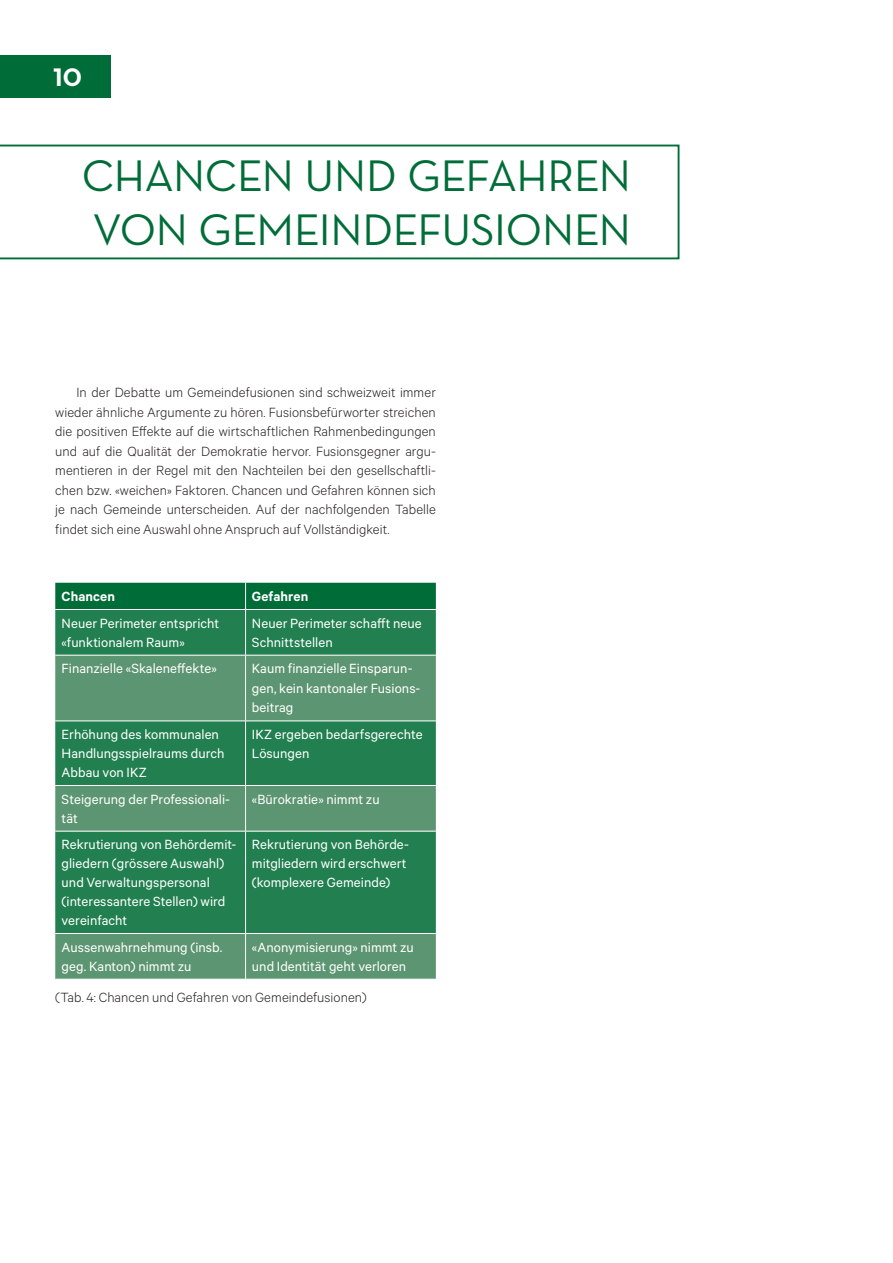
<style>
.page{position:relative;width:893px;height:1263px;background:#fff}
.page>*{position:absolute;margin:0;border:0;box-sizing:border-box;transform-origin:0 0}
.t1{font:45px/54px "Neutra Text";letter-spacing:-.01em;color:#006d38}
.t2{font:25.8px "Neutra Text Bold Alt";color:#fff}
.t3{font:15px/18.9px "Calibre";letter-spacing:.005em;color:#fff}
.t4{font:300 15px/19.5px "Calibre";letter-spacing:.005em;color:#231f20;text-align:justify}
.t5{font:600 15px "Calibre";letter-spacing:.005em;color:#fff}
</style>
<div class="page">
<svg style="left:0;top:145px;width:679px;height:114px"></svg>
<div style="left:55px;top:610px;width:381px;height:45px;background:#217f50"></div>
<svg style="left:55px;top:656px;width:381px;height:323px;background:#3f8b61"></svg>
<div style="left:55px;top:583px;width:381px;height:26px;background:#006d38"></div>
<hr style="left:245px;top:610px;width:1px;height:45px;background:#fff">
<hr style="left:245px;top:655px;width:1px;height:65px;background:#fff">
<hr style="left:55px;top:720px;width:191px;height:1px;background:#fff">
<hr style="left:246px;top:720px;width:190px;height:1px;background:#fff">
<hr style="left:245px;top:721px;width:1px;height:64px;background:#fff">
<hr style="left:55px;top:785px;width:191px;height:1px;background:#fff">
<hr style="left:246px;top:785px;width:190px;height:1px;background:#fff">
<hr style="left:245px;top:786px;width:1px;height:45px;background:#fff">
<hr style="left:55px;top:831px;width:191px;height:1px;background:#fff">
<hr style="left:246px;top:831px;width:190px;height:1px;background:#fff">
<hr style="left:245px;top:831px;width:1px;height:102px;background:#fff">
<hr style="left:55px;top:933px;width:191px;height:1px;background:#fff">
<hr style="left:246px;top:933px;width:190px;height:1px;background:#fff">
<hr style="left:245px;top:934px;width:1px;height:45px;background:#fff">
<div style="left:0;top:55px;width:111px;height:43px;background:#006d38"></div>
<h2 class="t2" style="left:53px;top:61px;width:31px">10</h2>
<h1 class="t1" style="left:82px;top:148px;width:550px">CHANCEN UND GEFAHREN<br>VON GEMEINDEFUSIONEN</h1>
<p class="t4" style="left:55px;top:382px;width:382px;text-indent:21px">In der Debatte um Gemeindefusionen sind schweizweit immer wieder ähnliche Argumente zu hören. Fusionsbefürworter streichen die positiven Effekte auf die wirtschaftlichen Rahmenbedingungen und auf die Qualität der Demokratie hervor. Fusionsgegner argu&shy;mentieren in der Regel mit den Nachteilen bei den gesellschaftli&shy;chen bzw. «weichen» Faktoren. Chancen und Gefahren können sich je nach Gemeinde unterscheiden. Auf der nachfolgenden Tabelle findet sich eine Auswahl ohne Anspruch auf Vollständigkeit.</p>
<p class="t5" style="left:62px;top:587px;width:55px">Chancen</p>
<p class="t5" style="left:252px;top:587px;width:58px">Gefahren</p>
<p class="t3" style="left:62px;top:613px;width:159px">Neuer Perimeter entspricht «funktionalem Raum»</p>
<p class="t3" style="left:252px;top:613px;width:171px">Neuer Perimeter schafft neue<br>Schnittstellen</p>
<p class="t3" style="left:62px;top:659px;width:157px">Finanzielle «Skaleneffekte»</p>
<p class="t3" style="left:252px;top:658px;width:170px;line-height:19.5px">Kaum finanzielle Einsparun&shy;gen, kein kantonaler Fusions&shy;beitrag</p>
<p class="t3" style="left:62px;top:724px;width:164px">Erhöhung des kommunalen<br>Handlungsspielraums durch<br>Abbau von IKZ</p>
<p class="t3" style="left:252px;top:724px;width:172px">IKZ ergeben bedarfsgerechte<br>Lösungen</p>
<p class="t3" style="left:62px;top:789px;width:170px">Steigerung der Professionali&shy;tät</p>
<p class="t3" style="left:252px;top:789px;width:129px">«Bürokratie» nimmt zu</p>
<p class="t3" style="left:62px;top:835px;width:176px">Rekrutierung von Behördemit&shy;gliedern (grössere Auswahl) und Verwaltungspersonal (interessantere Stellen) wird vereinfacht</p>
<p class="t3" style="left:252px;top:835px;width:157px;text-align:justify">Rekrutierung von Behörde&shy;mitgliedern wird erschwert (komplexere Gemeinde)</p>
<p class="t3" style="left:62px;top:937px;width:162px">Aussenwahrnehmung (insb. geg. Kanton) nimmt zu</p>
<p class="t3" style="left:252px;top:937px;width:163px">«Anonymisierung» nimmt zu und Identität geht verloren</p>
<p class="t4" style="left:55px;top:987px;width:313px">(Tab. 4: Chancen und Gefahren von Gemeindefusionen)</p>
</div>
